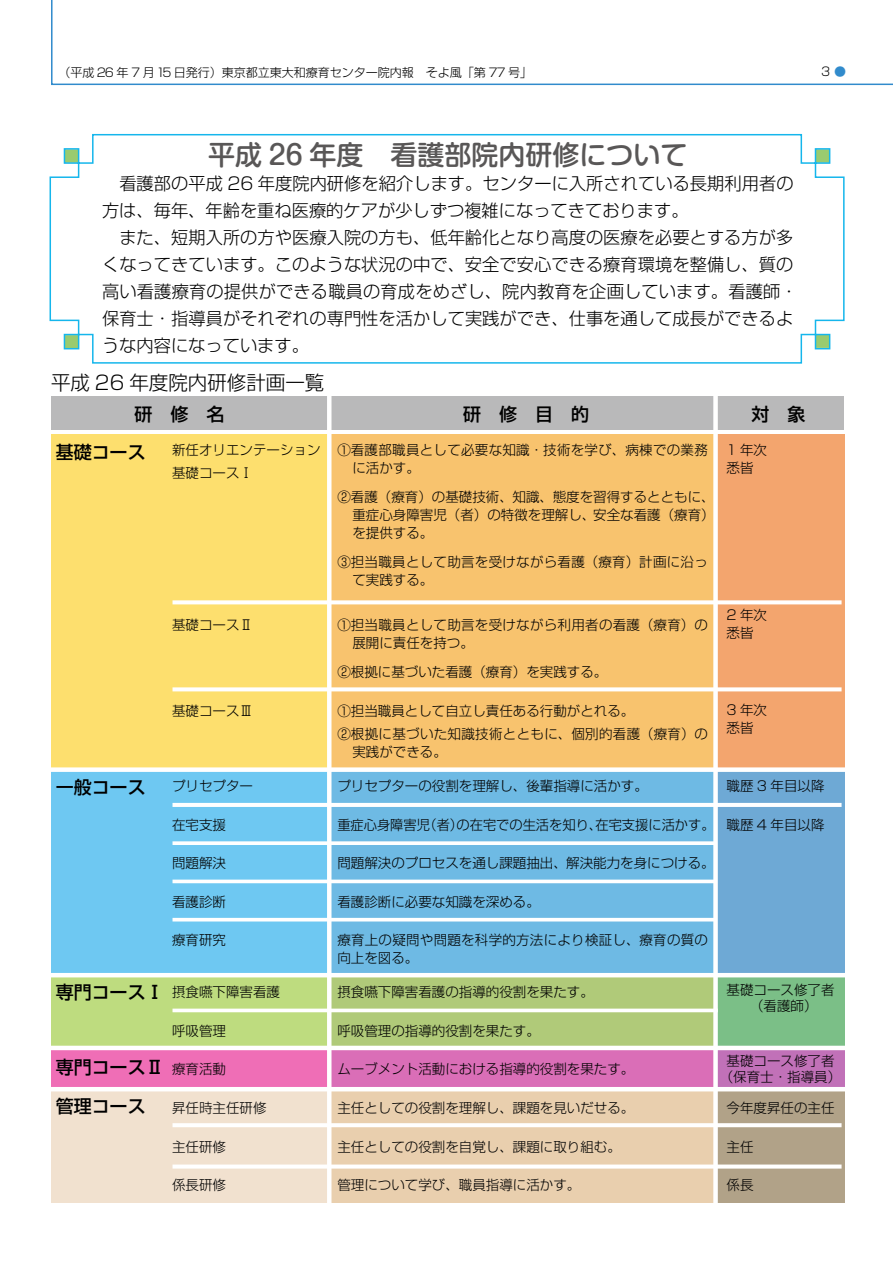
<style>
.page{position:relative;width:893px;height:1263px;background:#fff}
.page>*{position:absolute;margin:0;border:0;box-sizing:border-box;transform-origin:0 0}
.t1{font:500 27px "Shin M Go";color:#595757}
.t2{font:300 19.5px "Shin Go";color:#000}
.t3{font:500 18px/39px "Shin Go";color:#000}
.t4{font:300 17.25px/27px "Shin Go";color:#000}
.t5{font:300 13.5px/18px "Shin Go";color:#000}
.t6{font:300 13.5px/18px "Shin Go";letter-spacing:.02em;color:#000}
.t7{font:300 12px "Shin Go";color:#000}
.t8{font:300 12px "Shin Go";color:#318bcc}
</style>
<div class="page">
<svg style="left:51px;top:0;width:842px;height:86px"></svg>
<svg style="left:49px;top:133px;width:796px;height:231px"></svg>
<div style="left:51px;top:434px;width:277px;height:334px;background:#fddf6e"></div>
<div style="left:717px;top:434px;width:128px;height:334px;background:#f3a56e"></div>
<div style="left:330px;top:434px;width:385px;height:334px;background:#f8c36e"></div>
<div style="left:51px;top:771px;width:277px;height:202px;background:#6ec8f2"></div>
<div style="left:717px;top:771px;width:128px;height:202px;background:#6ea9d5"></div>
<div style="left:330px;top:771px;width:385px;height:202px;background:#6ebae4"></div>
<div style="left:51px;top:976px;width:277px;height:72px;background:#bedc7f"></div>
<div style="left:717px;top:976px;width:128px;height:72px;background:#7bbf87"></div>
<div style="left:330px;top:976px;width:385px;height:72px;background:#b0ca79"></div>
<div style="left:51px;top:1091px;width:277px;height:112px;background:#f1e1cf"></div>
<div style="left:717px;top:1091px;width:128px;height:112px;background:#b1a288"></div>
<div style="left:330px;top:1091px;width:385px;height:112px;background:#e9cfae"></div>
<div style="left:51px;top:1050px;width:277px;height:39px;background:#ef6eb6"></div>
<div style="left:717px;top:1050px;width:128px;height:39px;background:#c171b8"></div>
<div style="left:330px;top:1050px;width:385px;height:39px;background:#da6eb7"></div>
<div style="left:51px;top:767px;width:794px;height:5px;background:#fff"></div>
<svg style="left:172px;top:600px;width:670px;height:4px;background:#fef9f1"></svg>
<svg style="left:172px;top:687px;width:670px;height:4px;background:#fef9f0"></svg>
<hr style="left:172px;top:803px;width:670px;height:4px;background:#fff">
<svg style="left:172px;top:1123px;width:670px;height:4px;background:#fdfcfb"></svg>
<svg style="left:172px;top:1164px;width:670px;height:4px;background:#faf7f3"></svg>
<svg style="left:172px;top:841px;width:541px;height:4px;background:#f2f9fc"></svg>
<svg style="left:172px;top:879px;width:541px;height:4px;background:#e8f5fb"></svg>
<hr style="left:172px;top:918px;width:544px;height:3px;background:#fff">
<svg style="left:172px;top:1008px;width:541px;height:4px;background:#f3f7ea"></svg>
<hr style="left:51px;top:973px;width:794px;height:4px;background:#fff">
<hr style="left:51px;top:1046px;width:794px;height:4px;background:#fff">
<hr style="left:51px;top:1087px;width:794px;height:4px;background:#fff">
<div style="left:51px;top:397px;width:793px;height:33px;background:#b9b9ba"></div>
<hr style="left:327px;top:394px;width:4px;height:810px;background:#fff">
<div style="left:713px;top:394px;width:5px;height:810px;background:#fff"></div>
<p class="t7" style="left:58px;top:65px;width:475px">（平成 26 年 7 月15 日発行）東京都立東大和療育センター院内報　そよ風「第 77 号」</p>
<p class="t8" style="left:834px;top:64px;width:14px">●</p>
<h1 class="t1" style="left:208px;top:136px;width:481px">平成 26 年度　看護部院内研修について</h1>
<p class="t4" style="left:102px;top:169px;width:697px">　看護部の平成 26 年度院内研修を紹介します。センターに入所されている長期利用者の方は、毎年、年齢を重ね医療的ケアが少しずつ複雑になってきております。<br>　また、短期入所の方や医療入院の方も、低年齢化となり高度の医療を必要とする方が多くなってきています。このような状況の中で、安全で安心できる療育環境を整備し、質の高い看護療育の提供ができる職員の育成をめざし、院内教育を企画しています。看護師・保育士・指導員がそれぞれの専門性を活かして実践ができ、仕事を通して成長ができるような内容になっています。</p>
<h2 class="t2" style="left:51px;top:370px;width:275px">平成 26 年度院内研修計画一覧</h2>
<h3 class="t3" style="left:134px;top:394px;width:92px">研　修　名</h3>
<h3 class="t3" style="left:463px;top:394px;width:127px">研　修　目　的</h3>
<h3 class="t3" style="left:751px;top:394px;width:56px">対　象</h3>
<h3 class="t3" style="left:56px;top:432px;width:91px">基礎コース</h3>
<p class="t6" style="left:352px;top:440px;width:357px;text-indent:-15px">①看護部職員として必要な知識・技術を学び、病棟での業務に活かす。</p>
<p class="t5" style="left:352px;top:487px;width:364px;text-align:justify;text-indent:-15px">②看護（療育）の基礎技術、知識、態度を習得するとともに、重症心身障害児（者）の特徴を理解し、安全な看護（療育）を提供する。</p>
<p class="t6" style="left:352px;top:553px;width:357px;text-indent:-15px">③担当職員として助言を受けながら看護（療育）計画に沿って実践する。</p>
<p class="t6" style="left:352px;top:615px;width:357px;text-indent:-15px">①担当職員として助言を受けながら利用者の看護（療育）の展開に責任を持つ。</p>
<p class="t5" style="left:337px;top:662px;width:272px">②根拠に基づいた看護（療育）を実践する。</p>
<p class="t5" style="left:337px;top:698px;width:372px;line-height:23.7px">①担当職員として自立し責任ある行動がとれる。<br>②根拠に基づいた知識技術とともに、個別的看護（療育）の</p>
<p class="t5" style="left:352px;top:742px;width:96px">実践ができる。</p>
<p class="t5" style="left:337px;top:776px;width:312px">プリセプターの役割を理解し、後輩指導に活かす。</p>
<p class="t5" style="left:337px;top:815px;width:379px">重症心身障害児（者）の在宅での生活を知り、在宅支援に活かす。</p>
<p class="t5" style="left:337px;top:853px;width:379px">問題解決のプロセスを通し課題抽出、解決能力を身につける。</p>
<p class="t5" style="left:337px;top:892px;width:204px">看護診断に必要な知識を深める。</p>
<p class="t6" style="left:337px;top:931px;width:372px">療育上の疑問や問題を科学的方法により検証し、療育の質の向上を図る。</p>
<p class="t5" style="left:337px;top:982px;width:258px">摂食嚥下障害看護の指導的役割を果たす。</p>
<p class="t5" style="left:337px;top:1021px;width:204px">呼吸管理の指導的役割を果たす。</p>
<p class="t5" style="left:337px;top:1060px;width:299px">ムーブメント活動における指導的役割を果たす。</p>
<p class="t5" style="left:337px;top:1098px;width:299px">主任としての役割を理解し、課題を見いだせる。</p>
<p class="t5" style="left:337px;top:1137px;width:285px">主任としての役割を自覚し、課題に取り組む。</p>
<p class="t5" style="left:337px;top:1176px;width:245px">管理について学び、職員指導に活かす。</p>
<p class="t5" style="left:172px;top:437px;width:150px;line-height:23.7px">新任オリエンテーション基礎コースⅠ</p>
<p class="t5" style="left:726px;top:440px;width:42px">1 年次悉皆</p>
<p class="t5" style="left:726px;top:606px;width:42px">2 年次悉皆</p>
<p class="t5" style="left:172px;top:615px;width:82px">基礎コースⅡ</p>
<p class="t5" style="left:726px;top:700px;width:42px">3 年次悉皆</p>
<p class="t5" style="left:172px;top:701px;width:82px">基礎コースⅢ</p>
<h3 class="t3" style="left:56px;top:767px;width:91px">一般コース</h3>
<p class="t5" style="left:172px;top:776px;width:82px">プリセプター</p>
<p class="t5" style="left:172px;top:815px;width:55px">在宅支援</p>
<p class="t5" style="left:172px;top:853px;width:55px">問題解決</p>
<p class="t5" style="left:172px;top:892px;width:55px">看護診断</p>
<p class="t5" style="left:172px;top:931px;width:55px">療育研究</p>
<p class="t5" style="left:172px;top:982px;width:109px">摂食嚥下障害看護</p>
<p class="t5" style="left:172px;top:1021px;width:55px">呼吸管理</p>
<p class="t5" style="left:172px;top:1060px;width:55px">療育活動</p>
<p class="t5" style="left:172px;top:1098px;width:96px">昇任時主任研修</p>
<p class="t5" style="left:172px;top:1137px;width:55px">主任研修</p>
<p class="t5" style="left:172px;top:1176px;width:55px">係長研修</p>
<p class="t5" style="left:726px;top:777px;width:99px">職歴 3 年目以降</p>
<p class="t5" style="left:726px;top:815px;width:99px">職歴 4 年目以降</p>
<p class="t5" style="left:726px;top:982px;width:109px;line-height:15.3px;text-align:center">基礎コース修了者（看護師）</p>
<h3 class="t3" style="left:56px;top:972px;width:109px">専門コースⅠ</h3>
<p class="t5" style="left:720px;top:1053px;width:123px;line-height:15.3px;text-align:center">基礎コース修了者（保育士・指導員）</p>
<p class="t5" style="left:726px;top:1098px;width:110px">今年度昇任の主任</p>
<p class="t5" style="left:726px;top:1137px;width:28px">主任</p>
<p class="t5" style="left:726px;top:1176px;width:28px">係長</p>
<h3 class="t3" style="left:56px;top:1047px;width:109px">専門コースⅡ管理コース</h3>
</div>
